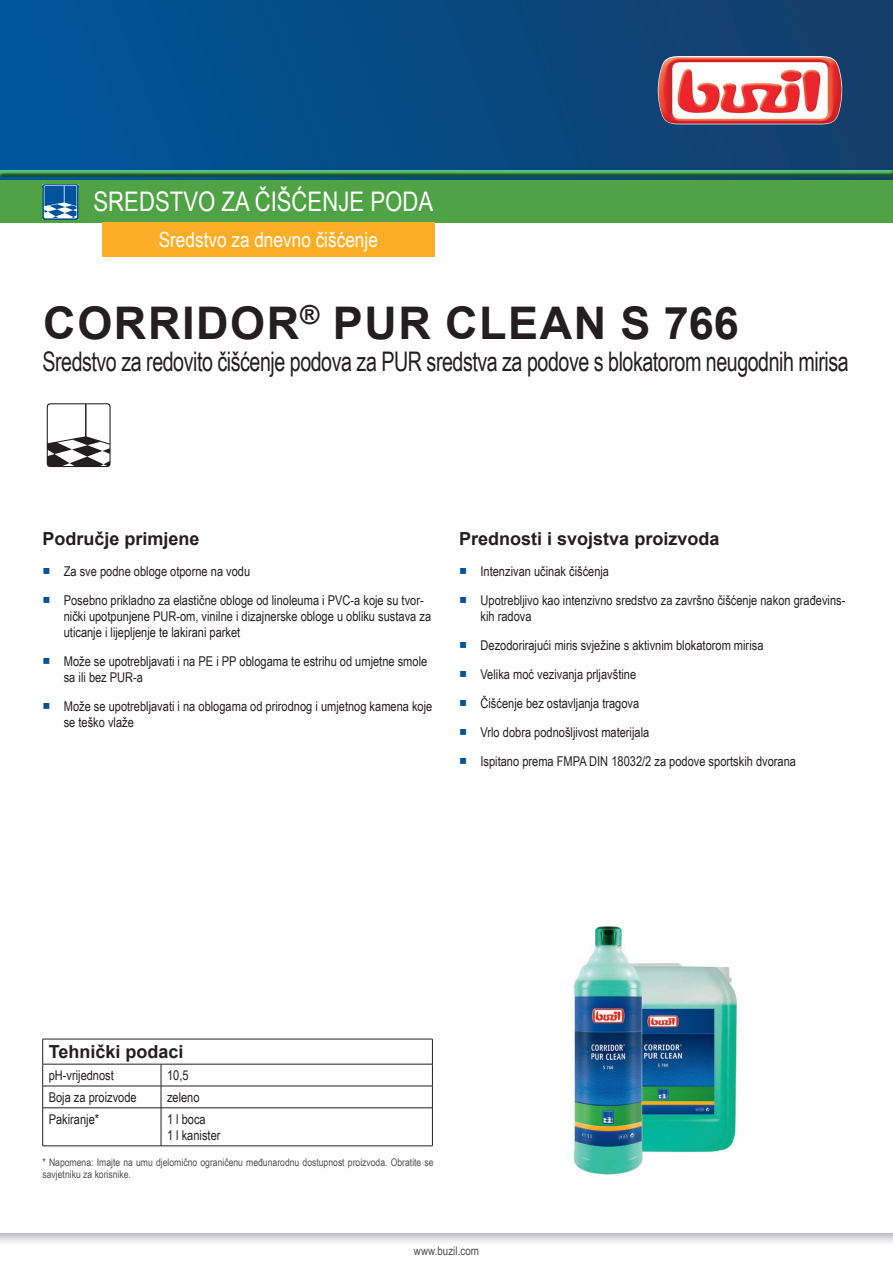
<style>
.page{position:relative;width:893px;height:1263px;background:#fff}
.page>*{position:absolute;margin:0;border:0;box-sizing:border-box;transform-origin:0 0}
.t1{font:700 45px "Arial";letter-spacing:.035em;color:#231f20}
.t2{font:27px "Arial Narrow";letter-spacing:-.02em;color:#231f20;scale:.89 1}
.t3{font:27px "Arial Narrow";color:#fff}
.t4{font:21px "Arial Narrow";color:#fff}
.t5{font:700 18px "Arial";color:#231f20}
.t6{font:13.5px/16.2px "Arial Narrow";color:#231f20}
.t7{font:12px "Arial Narrow";color:#4e5151}
.t8{font:10.5px/11.7px "Arial Narrow";color:#4d5152}
.s1{font-family:"Arial Unicode MS";color:#01519b}
</style>
<div class="page">
<svg style="left:0;top:1233px;width:893px;height:10px"></svg>
<hr style="left:43px;top:1039px;width:118px;height:1px;background:#231f20">
<hr style="left:161px;top:1039px;width:272px;height:1px;background:#231f20">
<hr style="left:43px;top:1064px;width:118px;height:1px;background:#231f20">
<hr style="left:161px;top:1064px;width:272px;height:1px;background:#231f20">
<hr style="left:43px;top:1086px;width:118px;height:1px;background:#231f20">
<svg style="left:42px;top:1039px;width:1px;height:68px"></svg>
<hr style="left:161px;top:1086px;width:272px;height:1px;background:#231f20">
<svg style="left:161px;top:1064px;width:1px;height:43px"></svg>
<svg style="left:432px;top:1039px;width:1px;height:68px"></svg>
<hr style="left:43px;top:1107px;width:118px;height:1px;background:#231f20">
<hr style="left:42px;top:1108px;width:1px;height:38px;background:#231f20">
<hr style="left:161px;top:1107px;width:272px;height:1px;background:#231f20">
<hr style="left:161px;top:1108px;width:1px;height:38px;background:#231f20">
<hr style="left:432px;top:1108px;width:1px;height:38px;background:#231f20">
<hr style="left:43px;top:1145px;width:118px;height:1px;background:#231f20">
<hr style="left:161px;top:1145px;width:272px;height:1px;background:#231f20">
<img style="left:573px;top:925px;width:165px;height:250px">
<svg style="left:47px;top:403px;width:64px;height:64px"></svg>
<div style="left:0;top:0;width:893px;height:180px;background:linear-gradient(to right,#00569a,#143e69)"></div>
<img style="left:658px;top:56px;width:184px;height:68px">
<div style="left:0;top:169px;width:893px;height:8px;background:#015599;opacity:.75"></div>
<div style="left:0;top:180px;width:893px;height:43px;background:#4fa345"></div>
<img style="left:43px;top:184px;width:35px;height:36px">
<svg style="left:44px;top:185px;width:35px;height:33px"></svg>
<div style="left:102px;top:223px;width:333px;height:34px;background:#fbae26"></div>
<h2 class="t3" style="left:94px;top:182px;width:341px">SREDSTVO ZA ČIŠĆENJE PODA</h2>
<h3 class="t4" style="left:159px;top:225px;width:221px">Sredstvo za dnevno čišćenje</h3>
<h1 class="t1" style="left:43px;top:291px;width:697px">CORRIDOR<sup>®</sup> PUR CLEAN S 766</h1>
<h2 class="t2" style="left:43px;top:342px;width:907px">Sredstvo za redovito čišćenje podova za PUR sredstva za podove s blokatorom neugodnih mirisa</h2>
<h3 class="t5" style="left:43px;top:526px;width:159px">Područje primjene</h3>
<p class="t6" style="left:43px;top:562px;width:209px"><span class="s1">■</span> Za sve podne obloge otporne na vodu</p>
<p class="t6" style="left:64px;top:591px;width:369px;text-indent:-21px"><span class="s1">■</span> Posebno prikladno za elastične obloge od linoleuma i PVC-a koje su tvor&shy;nički upotpunjene PUR-om, vinilne i dizajnerske obloge u obliku sustava za uticanje i lijepljenje te lakirani parket</p>
<p class="t6" style="left:64px;top:653px;width:365px;text-indent:-21px"><span class="s1">■</span> Može se upotrebljavati i na PE i PP oblogama te estrihu od umjetne smole sa ili bez PUR-a</p>
<p class="t6" style="left:64px;top:698px;width:370px;text-indent:-21px"><span class="s1">■</span> Može se upotrebljavati i na oblogama od prirodnog i umjetnog kamena koje se teško vlaže</p>
<h3 class="t5" style="left:459px;top:526px;width:262px">Prednosti i svojstva proizvoda</h3>
<p class="t6" style="left:459px;top:562px;width:151px"><span class="s1">■</span> Intenzivan učinak čišćenja</p>
<p class="t6" style="left:480px;top:591px;width:366px;text-indent:-21px"><span class="s1">■</span> Upotrebljivo kao intenzivno sredstvo za završno čišćenje nakon građevins&shy;kih radova</p>
<p class="t6" style="left:459px;top:636px;width:306px"><span class="s1">■</span> Dezodorirajući miris svježine s aktivnim blokatorom mirisa</p>
<p class="t6" style="left:459px;top:665px;width:178px"><span class="s1">■</span> Velika moć vezivanja prljavštine</p>
<p class="t6" style="left:459px;top:694px;width:182px"><span class="s1">■</span> Čišćenje bez ostavljanja tragova</p>
<p class="t6" style="left:459px;top:723px;width:192px"><span class="s1">■</span> Vrlo dobra podnošljivost materijala</p>
<p class="t6" style="left:459px;top:752px;width:338px"><span class="s1">■</span> Ispitano prema FMPA DIN 18032/2 za podove sportskih dvorana</p>
<h3 class="t5" style="left:49px;top:1039px;width:136px">Tehnički podaci</h3>
<p class="t6" style="left:49px;top:1066px;width:67px">pH-vrijednost</p>
<p class="t6" style="left:167px;top:1066px;width:23px">10,5</p>
<p class="t6" style="left:49px;top:1088px;width:89px">Boja za proizvode</p>
<p class="t6" style="left:167px;top:1088px;width:34px">zeleno</p>
<p class="t6" style="left:49px;top:1110px;width:52px">Pakiranje*</p>
<p class="t6" style="left:167px;top:1110px;width:55px">1 l boca<br>1 l kanister</p>
<p class="t8" style="left:43px;top:1156px;width:393px">* Napomena: Imajte na umu djelomično ograničenu međunarodnu dostupnost proizvoda. Obratite se savjetniku za korisnike.</p>
<p class="t7" style="left:414px;top:1242px;width:67px">www.buzil.com</p>
</div>
